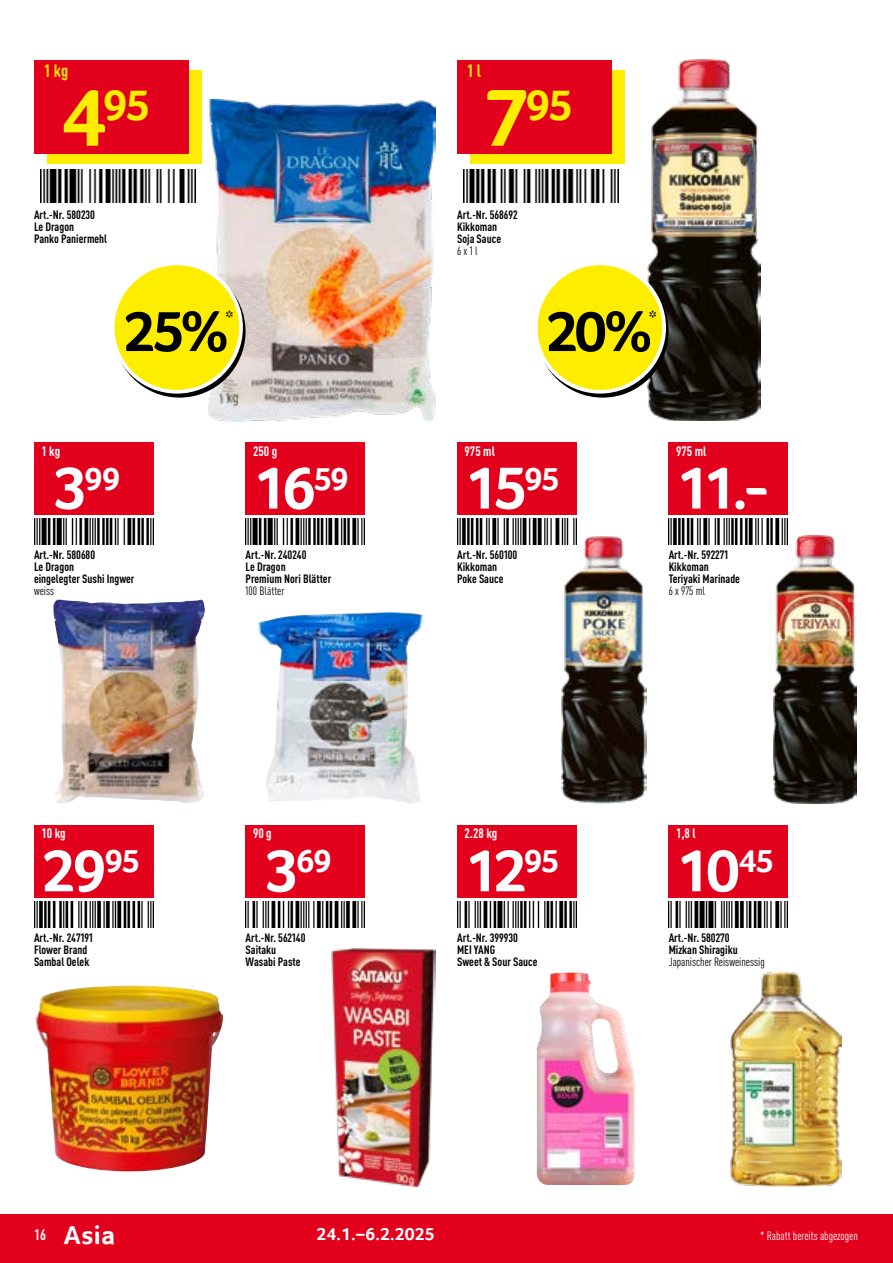
<style>
.page{position:relative;width:893px;height:1263px;background:#fff}
.page>*{position:absolute;margin:0;border:0;box-sizing:border-box;transform-origin:0 0}
.Preis_weiss{font:700 61.5px "Transgourmet";letter-spacing:-.075em;color:#fff}
.Rabattbutton{font:700 58.5px "Transgourmet";color:#000}
.Preis_HOT{font:700 44.55px "Transgourmet";color:#ffed00}
.Preis_weiss-2{font:700 33.3px "Transgourmet";color:#fff}
.t1{font:700 26.7px "Transgourmet";color:#fff}
.Rabattbutton-2{font:700 19.5px "Transgourmet";color:#000}
.t2{font:700 18px "Transgourmet";letter-spacing:.01em;color:#fff}
.Unit_HOT{font:700 condensed 17.55px "DINOT";color:#ffed00}
.Unit_weiss{font:700 condensed 13.5px "DINOT";color:#fff}
.t3{font:700 condensed 12px/12px "DINOT";color:#000}
.t4{font:condensed 12px "DINOT";color:#000}
.t5{font:condensed 12px "DINOT";color:#fff}
.s1{font-size:84px}
.s2{font-size:61.5px}
.s3{font-family:"DINOT";font-stretch:condensed;font-size:15px}
</style>
<div class="page">
<div style="left:0;top:1214px;width:893px;height:49px;background:#e3001d"></div>
<img style="left:208px;top:100px;width:228px;height:321px">
<img style="left:647px;top:60px;width:113px;height:361px">
<img style="left:35px;top:985px;width:188px;height:186px">
<img style="left:331px;top:948px;width:105px;height:238px">
<img style="left:536px;top:972px;width:99px;height:213px">
<img style="left:730px;top:972px;width:112px;height:214px">
<img style="left:53px;top:600px;width:152px;height:204px">
<img style="left:257px;top:612px;width:164px;height:192px">
<img style="left:561px;top:536px;width:85px;height:268px">
<img style="left:773px;top:536px;width:84px;height:268px">
<div style="left:47px;top:70px;width:155px;height:94px;background:#ffed00"></div>
<div style="left:34px;top:60px;width:155px;height:93px;background:#e3001d"></div>
<svg style="left:115px;top:267px;width:129px;height:129px"></svg>
<div style="left:113px;top:263px;width:128px;height:129px;background:#ffed00;border-radius:50%"></div>
<div style="left:111px;top:261px;width:132px;height:133px;border:4px solid #fff;border-radius:50%"></div>
<img style="left:40px;top:170px;width:155px;height:33px">
<div style="left:470px;top:70px;width:155px;height:94px;background:#ffed00"></div>
<div style="left:457px;top:60px;width:155px;height:93px;background:#e3001d"></div>
<svg style="left:538px;top:267px;width:129px;height:129px"></svg>
<div style="left:536px;top:263px;width:128px;height:129px;background:#ffed00;border-radius:50%"></div>
<div style="left:534px;top:261px;width:132px;height:133px;border:4px solid #fff;border-radius:50%"></div>
<img style="left:463px;top:170px;width:155px;height:33px">
<div style="left:34px;top:825px;width:119px;height:72px;background:#e3001d"></div>
<img style="left:34px;top:901px;width:119px;height:26px">
<div style="left:246px;top:825px;width:119px;height:72px;background:#e3001d"></div>
<img style="left:246px;top:901px;width:119px;height:26px">
<div style="left:457px;top:825px;width:119px;height:72px;background:#e3001d"></div>
<img style="left:457px;top:901px;width:119px;height:26px">
<div style="left:669px;top:825px;width:119px;height:72px;background:#e3001d"></div>
<img style="left:669px;top:901px;width:119px;height:26px">
<div style="left:34px;top:442px;width:119px;height:72px;background:#e3001d"></div>
<img style="left:34px;top:519px;width:119px;height:25px">
<div style="left:246px;top:442px;width:119px;height:72px;background:#e3001d"></div>
<img style="left:246px;top:519px;width:119px;height:25px">
<div style="left:457px;top:442px;width:119px;height:72px;background:#e3001d"></div>
<img style="left:457px;top:519px;width:119px;height:25px">
<div style="left:669px;top:442px;width:119px;height:72px;background:#e3001d"></div>
<img style="left:669px;top:519px;width:119px;height:25px">
<p class="Unit_HOT" style="left:44px;top:60px;width:26px">1 kg</p>
<p class="Unit_HOT" style="left:467px;top:60px;width:16px">1 l</p>
<p class="Preis_HOT" style="left:61px;top:79px;width:91px"><span class="s1">4</span>95</p>
<p class="Preis_HOT" style="left:484px;top:79px;width:91px"><span class="s1">7</span>95</p>
<p class="t3" style="left:34px;top:208px;width:62px">Art.-Nr. 580230</p>
<p class="t3" style="left:34px;top:220px;width:75px">Le Dragon<br>Panko Paniermehl</p>
<p class="t3" style="left:457px;top:208px;width:62px">Art.-Nr. 568692</p>
<p class="t3" style="left:457px;top:220px;width:45px">Kikkoman<br>Soja Sauce</p>
<p class="t4" style="left:457px;top:243px;width:22px">6 x 1 l</p>
<p class="Rabattbutton" style="left:123px;top:297px;width:107px">25%</p>
<p class="Rabattbutton-2" style="left:225px;top:306px;width:10px">*</p>
<p class="Rabattbutton" style="left:546px;top:297px;width:108px">20%</p>
<p class="Rabattbutton-2" style="left:649px;top:306px;width:10px">*</p>
<p class="Unit_weiss" style="left:41px;top:443px;width:20px">1 kg</p>
<p class="Unit_weiss" style="left:253px;top:443px;width:26px">250 g</p>
<p class="Unit_weiss" style="left:465px;top:443px;width:32px">975 ml</p>
<p class="Unit_weiss" style="left:676px;top:443px;width:32px">975 ml</p>
<p class="Preis_weiss-2" style="left:54px;top:459px;width:68px"><span class="s2">3</span>99</p>
<p class="Preis_weiss" style="left:253px;top:451px;width:97px">16<sup>59</sup></p>
<p class="Preis_weiss" style="left:465px;top:451px;width:97px">15<sup>95</sup></p>
<p class="Preis_weiss" style="left:676px;top:451px;width:96px">11.-</p>
<p class="t3" style="left:34px;top:548px;width:63px">Art.-Nr. 580680</p>
<p class="t3" style="left:34px;top:560px;width:102px">Le Dragon<br>eingelegter Sushi Ingwer</p>
<p class="t4" style="left:34px;top:584px;width:22px">weiss</p>
<p class="t3" style="left:246px;top:548px;width:63px">Art.-Nr. 240240</p>
<p class="t3" style="left:246px;top:560px;width:87px">Le Dragon<br>Premium Nori Blätter</p>
<p class="t4" style="left:246px;top:584px;width:40px">100 Blätter</p>
<p class="t3" style="left:457px;top:548px;width:62px">Art.-Nr. 560100</p>
<p class="t3" style="left:457px;top:560px;width:48px">Kikkoman<br>Poke Sauce</p>
<p class="t3" style="left:669px;top:548px;width:61px">Art.-Nr. 592271</p>
<p class="t3" style="left:669px;top:560px;width:73px">Kikkoman<br>Teriyaki Marinade</p>
<p class="t4" style="left:669px;top:584px;width:38px">6 x 975 ml</p>
<p class="Unit_weiss" style="left:41px;top:825px;width:26px">10 kg</p>
<p class="Unit_weiss" style="left:253px;top:825px;width:20px">90 g</p>
<p class="Unit_weiss" style="left:465px;top:825px;width:34px">2.28 kg</p>
<p class="Unit_weiss" style="left:676px;top:825px;width:21px">1,8 l</p>
<p class="Preis_weiss" style="left:42px;top:834px;width:100px">29<sup>95</sup></p>
<p class="Preis_weiss-2" style="left:265px;top:841px;width:68px"><span class="s2">3</span>69</p>
<p class="Preis_weiss" style="left:465px;top:834px;width:96px">12<sup>95</sup></p>
<p class="Preis_weiss" style="left:676px;top:834px;width:99px">10<sup>45</sup></p>
<p class="t3" style="left:34px;top:931px;width:60px">Art.-Nr. 247191</p>
<p class="t3" style="left:34px;top:943px;width:57px">Flower Brand<br>Sambal Oelek</p>
<p class="t3" style="left:246px;top:931px;width:62px">Art.-Nr. 562140</p>
<p class="t3" style="left:246px;top:943px;width:57px">Saitaku<br>Wasabi Paste</p>
<p class="t3" style="left:457px;top:931px;width:62px">Art.-Nr. 399930</p>
<p class="t3" style="left:457px;top:943px;width:82px">MEI YANG<br>Sweet &amp; Sour Sauce</p>
<p class="t3" style="left:669px;top:931px;width:62px">Art.-Nr. 580270</p>
<p class="t3" style="left:669px;top:943px;width:71px">Mizkan Shiragiku</p>
<p class="t4" style="left:669px;top:954px;width:98px">Japanischer Reisweinessig</p>
<p class="t1" style="left:34px;top:1220px;width:83px"><span class="s3">16</span> Asia</p>
<p class="t2" style="left:316px;top:1224px;width:120px">24.1.–6.2.2025</p>
<p class="t5" style="left:760px;top:1229px;width:99px">* Rabatt bereits abgezogen</p>
</div>
